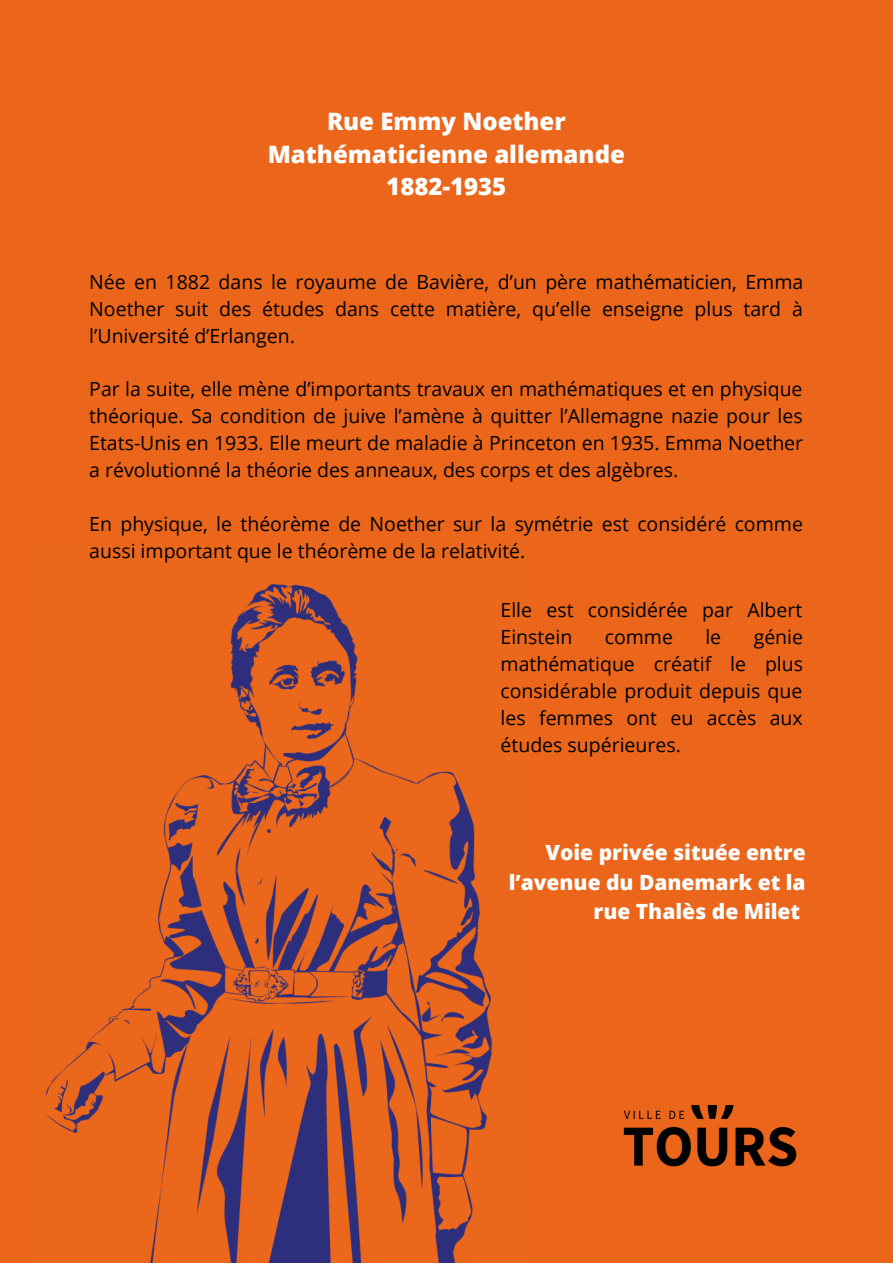
<style>
.page{position:relative;width:893px;height:1264px;background:#fff}
.page>*{position:absolute;margin:0;border:0;box-sizing:border-box;transform-origin:0 0}
.t1{font:800 24px "Open Sans";color:#fff}
.t2{font:800 21px/29.2px "Open Sans";color:#fff;text-align:right}
.t3{font:19.5px/27px "Open Sans";color:#000;text-align:justify}
</style>
<div class="page">
<div style="left:0;top:0;width:892px;height:1262px;background:#eb661b"></div>
<img style="left:623px;top:1105px;width:174px;height:62px">
<img style="left:46px;top:584px;width:447px;height:678px">
<p class="t1" style="left:327px;top:104px;width:240px">Rue Emmy Noether</p>
<p class="t1" style="left:268px;top:137px;width:358px">Mathématicienne allemande</p>
<p class="t1" style="left:386px;top:169px;width:121px">1882-1935</p>
<p class="t3" style="left:89px;top:267px;width:715px">Née en 1882 dans le royaume de Bavière, d’un père mathématicien, Emma Noether suit des études dans cette matière, qu’elle enseigne plus tard à l’Université d’Erlangen.</p>
<p class="t3" style="left:89px;top:375px;width:715px">Par la suite, elle mène d’importants travaux en mathématiques et en physique théorique. Sa condition de juive l’amène à quitter l’Allemagne nazie pour les Etats-Unis en 1933. Elle meurt de maladie à Princeton en 1935. Emma Noether a révolutionné la théorie des anneaux, des corps et des algèbres.</p>
<p class="t3" style="left:89px;top:510px;width:715px">En physique, le théorème de Noether sur la symétrie est considéré comme aussi important que le théorème de la relativité.</p>
<p class="t3" style="left:500px;top:596px;width:303px">Elle est considérée par Albert<br>Einstein</p>
<p class="t3" style="left:500px;top:623px;width:304px;text-indent:253px">génie mathématique créatif le plus considérable produit depuis que les femmes ont eu accès aux études supérieures.</p>
<p class="t3" style="left:604px;top:623px;width:70px">comme</p>
<p class="t3" style="left:705px;top:623px;width:17px">le</p>
<p class="t2" style="left:508px;top:837px;width:298px">Voie privée située entre l’avenue du Danemark et la rue Thalès de Milet</p>
</div>
